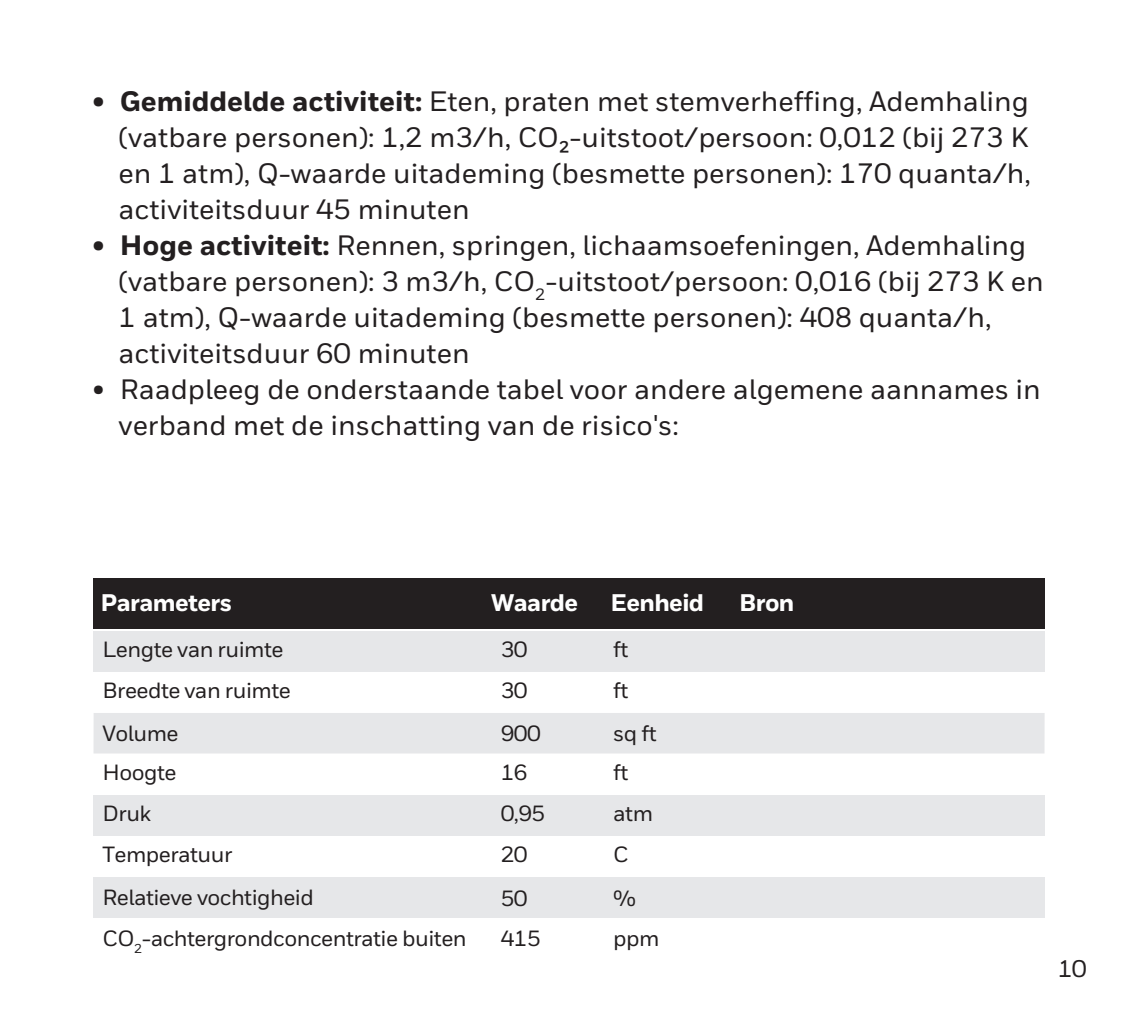
<style>
.page{position:relative;width:1134px;height:1021px;background:#fff}
.page>*{position:absolute;margin:0;border:0;box-sizing:border-box;transform-origin:0 0}
.t1{font:500 28px/36px "Honeywell Sans";color:#231f20}
.t2{font:800 24px "Honeywell Sans";letter-spacing:-.025em;color:#fff}
.t3{font:500 24px "Honeywell Sans";color:#231f20}
.t4{font:500 22px "Honeywell Sans";letter-spacing:-.025em;color:#231f20}
.s1{font-weight:800}
</style>
<div class="page">
<div style="left:94px;top:578px;width:950px;height:50px;background:#231f20"></div>
<div style="left:94px;top:630px;width:950px;height:41px;background:#e6e7e9"></div>
<div style="left:94px;top:713px;width:950px;height:40px;background:#e6e7e9"></div>
<div style="left:94px;top:795px;width:950px;height:40px;background:#e6e7e9"></div>
<div style="left:94px;top:877px;width:950px;height:41px;background:#e6e7e9"></div>
<p class="t1" style="left:119px;top:84px;width:914px;text-align:justify;text-indent:-26px"><span class="s1">• Gemiddelde activiteit:</span> Eten, praten met stemverheffing, Ademhaling (vatbare personen): 1,2 m3/h, CO2-uitstoot/persoon: 0,012 (bij 273 K en 1 atm), Q-waarde uitademing (besmette personen): 170 quanta/h, activiteitsduur 45 minuten</p>
<p class="t1" style="left:119px;top:228px;width:927px;text-indent:-26px"><span class="s1">• Hoge activiteit:</span> Rennen, springen, lichaamsoefeningen, Ademhaling (vatbare personen): 3 m3/h, CO<sub>2</sub>-uitstoot/persoon: 0,016 (bij 273 K en 1 atm), Q-waarde uitademing (besmette personen): 408 quanta/h, activiteitsduur 60 minuten</p>
<p class="t1" style="left:119px;top:372px;width:924px;text-indent:-26px">• Raadpleeg de onderstaande tabel voor andere algemene aannames in verband met de inschatting van de risico's:</p>
<p class="t2" style="left:101px;top:587px;width:133px">Parameters</p>
<p class="t2" style="left:491px;top:587px;width:88px">Waarde</p>
<p class="t2" style="left:610px;top:587px;width:95px">Eenheid</p>
<p class="t2" style="left:739px;top:587px;width:57px">Bron</p>
<p class="t4" style="left:103px;top:635px;width:182px">Lengte van ruimte</p>
<p class="t4" style="left:501px;top:635px;width:28px">30</p>
<p class="t4" style="left:613px;top:635px;width:17px">ft</p>
<p class="t4" style="left:501px;top:677px;width:28px">30</p>
<p class="t4" style="left:613px;top:677px;width:17px">ft</p>
<p class="t4" style="left:103px;top:720px;width:78px">Volume</p>
<p class="t4" style="left:501px;top:720px;width:42px">900</p>
<p class="t4" style="left:613px;top:720px;width:45px">sq ft</p>
<p class="t4" style="left:103px;top:759px;width:75px">Hoogte</p>
<p class="t4" style="left:501px;top:759px;width:28px">16</p>
<p class="t4" style="left:613px;top:759px;width:17px">ft</p>
<p class="t4" style="left:103px;top:676px;width:190px">Breedte van ruimte</p>
<p class="t4" style="left:103px;top:800px;width:50px">Druk</p>
<p class="t4" style="left:501px;top:800px;width:46px">0,95</p>
<p class="t4" style="left:613px;top:800px;width:41px">atm</p>
<p class="t4" style="left:501px;top:841px;width:28px">20</p>
<p class="t4" style="left:613px;top:841px;width:17px">C</p>
<p class="t4" style="left:103px;top:884px;width:213px">Relatieve vochtigheid</p>
<p class="t4" style="left:501px;top:884px;width:28px">50</p>
<p class="t4" style="left:613px;top:884px;width:24px">%</p>
<p class="t4" style="left:103px;top:841px;width:131px">Temperatuur</p>
<p class="t4" style="left:103px;top:924px;width:366px">CO<sub>2</sub>-achtergrondconcentratie buiten</p>
<p class="t4" style="left:501px;top:925px;width:42px">415</p>
<p class="t4" style="left:613px;top:925px;width:48px">ppm</p>
<p class="t3" style="left:1058px;top:954px;width:30px">10</p>
</div>
